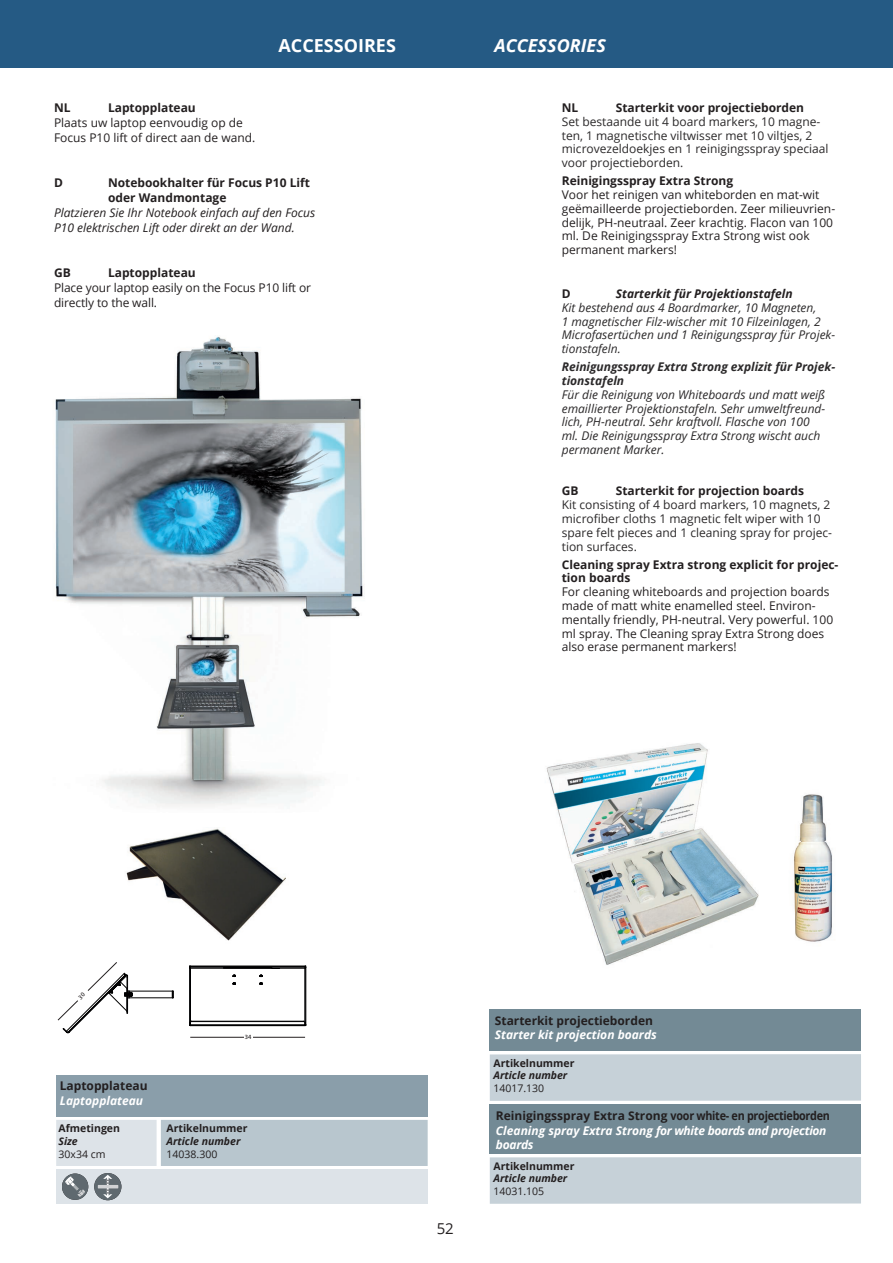
<style>
.page{position:relative;width:893px;height:1263px;background:#fff}
.page>*{position:absolute;margin:0;border:0;box-sizing:border-box;transform-origin:0 0}
.t1{font:700 18px "Open Sans";color:#fff}
.t2{font:italic 700 18px "Open Sans";color:#fff}
.t3{font:15px "Open Sans";color:#231f20}
.Body_Kop_Bold_recht{font:12px/13.8px "Open Sans";color:#231f20}
.Body_italic{font:italic 12px/13.8px "Open Sans";color:#2b292a}
.Body_Kop_Bold_recht-2{font:700 12px/15px "Open Sans";color:#231f20}
.t4{font:12px/13.8px "Open Sans";color:#2b292a}
.t5{font:italic 12px/15px "Open Sans";color:#231f20}
.Body_italic-2{font:italic 700 12px/13.8px "Open Sans";color:#2b292a}
.Tabel_Kop_EN{font:italic 700 12px "Open Sans";letter-spacing:-.025em;color:#fff}
.Tabel_Kop_EN-2{font:italic 700 12px "Open Sans";color:#fff}
.t6{font:italic 700 12px "Open Sans";color:#231f20}
.t7{font:700 10.5px "Open Sans";color:#231f20}
.t8{font:italic 700 10.5px "Open Sans";color:#231f20}
.t9{font:10.5px "Open Sans";color:#231f20}
.t10{font:5.85px "Frutiger";color:#231f20}
</style>
<div class="page">
<div style="left:0;top:0;width:893px;height:68px;background:#255a84"></div>
<div style="left:161px;top:1120px;width:267px;height:46px;background:#b8c6ce"></div>
<div style="left:56px;top:1120px;width:101px;height:46px;background:#dde3e8"></div>
<div style="left:56px;top:1075px;width:371px;height:41px;background:#8a9eaa"></div>
<div style="left:56px;top:1169px;width:371px;height:35px;background:#dde3e8"></div>
<div style="left:62px;top:1173px;width:26px;height:27px;background:#5f696f;border-radius:50%"></div>
<svg style="left:65px;top:1176px;width:20px;height:21px"></svg>
<div style="left:94px;top:1173px;width:27px;height:27px;background:#5f696f;border-radius:50%"></div>
<hr style="left:98px;top:1185px;width:20px;height:3px;background:#d1d2d4">
<svg style="left:103px;top:1175px;width:9px;height:23px"></svg>
<hr style="left:190px;top:1037px;width:115px;height:1px;background:#231f20">
<div style="left:244px;top:1033px;width:8px;height:9px;background:#fff"></div>
<svg style="left:189px;top:966px;width:118px;height:60px"></svg>
<hr style="left:129px;top:991px;width:43px;height:1px;background:#000001">
<hr style="left:129px;top:997px;width:43px;height:1px;background:#000001">
<svg style="left:172px;top:991px;width:2px;height:7px"></svg>
<img style="left:126px;top:828px;width:160px;height:113px">
<img style="left:546px;top:743px;width:213px;height:222px">
<img style="left:794px;top:794px;width:39px;height:148px">
<div style="left:490px;top:1054px;width:371px;height:47px;background:#c6d1d8"></div>
<div style="left:490px;top:1010px;width:371px;height:41px;background:#738a95"></div>
<div style="left:490px;top:1157px;width:371px;height:47px;background:#c6d1d8"></div>
<div style="left:490px;top:1105px;width:371px;height:49px;background:#738a95"></div>
<img style="left:55px;top:336px;width:309px;height:471px">
<svg style="left:57px;top:962px;width:76px;height:71px"></svg>
<p class="t1" style="left:279px;top:33px;width:119px">ACCESSOIRES</p>
<p class="t2" style="left:495px;top:33px;width:113px">ACCESSORIES</p>
<p class="Body_Kop_Bold_recht-2" style="left:54px;top:100px;width:18px">NL</p>
<p class="Body_Kop_Bold_recht-2" style="left:108px;top:100px;width:89px">Laptopplateau</p>
<p class="Body_Kop_Bold_recht" style="left:54px;top:115px;width:190px">Plaats uw laptop eenvoudig op de</p>
<p class="Body_Kop_Bold_recht" style="left:54px;top:130px;width:203px">Focus P10 lift of direct aan de wand.</p>
<p class="Body_Kop_Bold_recht-2" style="left:54px;top:175px;width:10px">D</p>
<p class="Body_Kop_Bold_recht-2" style="left:108px;top:175px;width:203px">Notebookhalter für Focus P10 Lift oder Wandmontage</p>
<p class="t5" style="left:54px;top:205px;width:263px">Platzieren Sie Ihr Notebook einfach auf den Focus<br>P10 elektrischen Lift oder direkt an der Wand.</p>
<p class="Body_Kop_Bold_recht-2" style="left:54px;top:265px;width:18px">GB</p>
<p class="Body_Kop_Bold_recht-2" style="left:108px;top:265px;width:89px">Laptopplateau</p>
<p class="Body_Kop_Bold_recht" style="left:54px;top:280px;width:259px;line-height:15px">Place your laptop easily on the Focus P10 lift or directly to the wall.</p>
<p class="Body_Kop_Bold_recht-2" style="left:562px;top:100px;width:18px">NL</p>
<p class="Body_Kop_Bold_recht-2" style="left:616px;top:100px;width:190px">Starterkit voor projectieborden</p>
<p class="t4" style="left:562px;top:114px;width:268px">Set bestaande uit 4 board markers, 10 magne&shy;ten, 1 magnetische viltwisser met 10 viltjes, 2 microvezeldoekjes en 1 reinigingsspray speciaal voor projectieborden.</p>
<p class="Body_Kop_Bold_recht-2" style="left:562px;top:173px;width:173px">Reinigingsspray Extra Strong</p>
<p class="Body_Kop_Bold_recht" style="left:562px;top:187px;width:275px">Voor het reinigen van whiteborden en mat-wit geëmailleerde projectieborden. Zeer milieuvrien&shy;delijk, PH-neutraal. Zeer krachtig. Flacon van 100 ml. De Reinigingsspray Extra Strong wist ook permanent markers!</p>
<p class="Body_Kop_Bold_recht-2" style="left:562px;top:286px;width:10px">D</p>
<p class="t6" style="left:616px;top:285px;width:178px">Starterkit für Projektionstafeln</p>
<p class="Body_italic" style="left:562px;top:300px;width:275px">Kit bestehend aus 4 Boardmarker, 10 Magneten,<br>1 magnetischer Filz-wischer mit 10 Filzeinlagen, 2<br>Microfasertüchen und 1 Reinigungsspray für Projek&shy;tionstafeln.</p>
<p class="Body_italic-2" style="left:562px;top:360px;width:275px">Reinigungsspray Extra Strong explizit für Projek&shy;tionstafeln</p>
<p class="Body_italic" style="left:562px;top:387px;width:265px">Für die Reinigung von Whiteboards und matt weiß emaillierter Projektionstafeln. Sehr umweltfreund&shy;lich, PH-neutral. Sehr kraftvoll. Flasche von 100 ml. Die Reinigungsspray Extra Strong wischt auch permanent Marker.</p>
<p class="Body_Kop_Bold_recht-2" style="left:562px;top:483px;width:18px">GB</p>
<p class="Body_Kop_Bold_recht-2" style="left:616px;top:483px;width:190px">Starterkit for projection boards</p>
<p class="t4" style="left:562px;top:498px;width:272px">Kit consisting of 4 board markers, 10 magnets, 2 microfiber cloths 1 magnetic felt wiper with 10 spare felt pieces and 1 cleaning spray for projec&shy;tion surfaces.</p>
<p class="Body_Kop_Bold_recht-2" style="left:562px;top:557px;width:278px;line-height:13.8px">Cleaning spray Extra strong explicit for projec&shy;tion boards</p>
<p class="Body_Kop_Bold_recht" style="left:562px;top:585px;width:273px">For cleaning whiteboards and projection boards made of matt white enamelled steel. Environ&shy;mentally friendly, PH-neutral. Very powerful. 100 ml spray. The Cleaning spray Extra Strong does also erase permanent markers!</p>
<p class="Body_Kop_Bold_recht-2" style="left:60px;top:1078px;width:89px">Laptopplateau</p>
<p class="Tabel_Kop_EN-2" style="left:60px;top:1092px;width:85px">Laptopplateau</p>
<p class="t10" style="left:245px;top:1033px;width:8px">34</p>
<p class="t7" style="left:59px;top:1121px;width:63px">Afmetingen</p>
<p class="t7" style="left:167px;top:1121px;width:83px">Artikelnummer</p>
<p class="t8" style="left:59px;top:1134px;width:21px">Size</p>
<p class="t8" style="left:167px;top:1134px;width:75px">Article number</p>
<p class="t9" style="left:59px;top:1147px;width:49px">30x34 cm</p>
<p class="t9" style="left:167px;top:1147px;width:52px">14038.300</p>
<p class="t3" style="left:437px;top:1219px;width:19px">52</p>
<p class="Body_Kop_Bold_recht-2" style="left:495px;top:1013px;width:160px">Starterkit projectieborden</p>
<p class="Tabel_Kop_EN-2" style="left:495px;top:1026px;width:163px">Starter kit projection boards</p>
<p class="t7" style="left:493px;top:1055px;width:83px">Artikelnummer</p>
<p class="t8" style="left:493px;top:1068px;width:75px">Article number</p>
<p class="t9" style="left:493px;top:1081px;width:52px">14017.130</p>
<p class="Body_Kop_Bold_recht-2" style="left:496px;top:1108px;width:336px">Reinigingsspray Extra Strong voor white- en projectieborden</p>
<p class="Tabel_Kop_EN" style="left:496px;top:1122px;width:332px">Cleaning spray Extra Strong for white boards and projection</p>
<p class="Tabel_Kop_EN-2" style="left:496px;top:1136px;width:39px">boards</p>
<p class="t7" style="left:493px;top:1158px;width:83px">Artikelnummer</p>
<p class="t8" style="left:493px;top:1171px;width:75px">Article number</p>
<p class="t9" style="left:493px;top:1184px;width:52px">14031.105</p>
</div>
